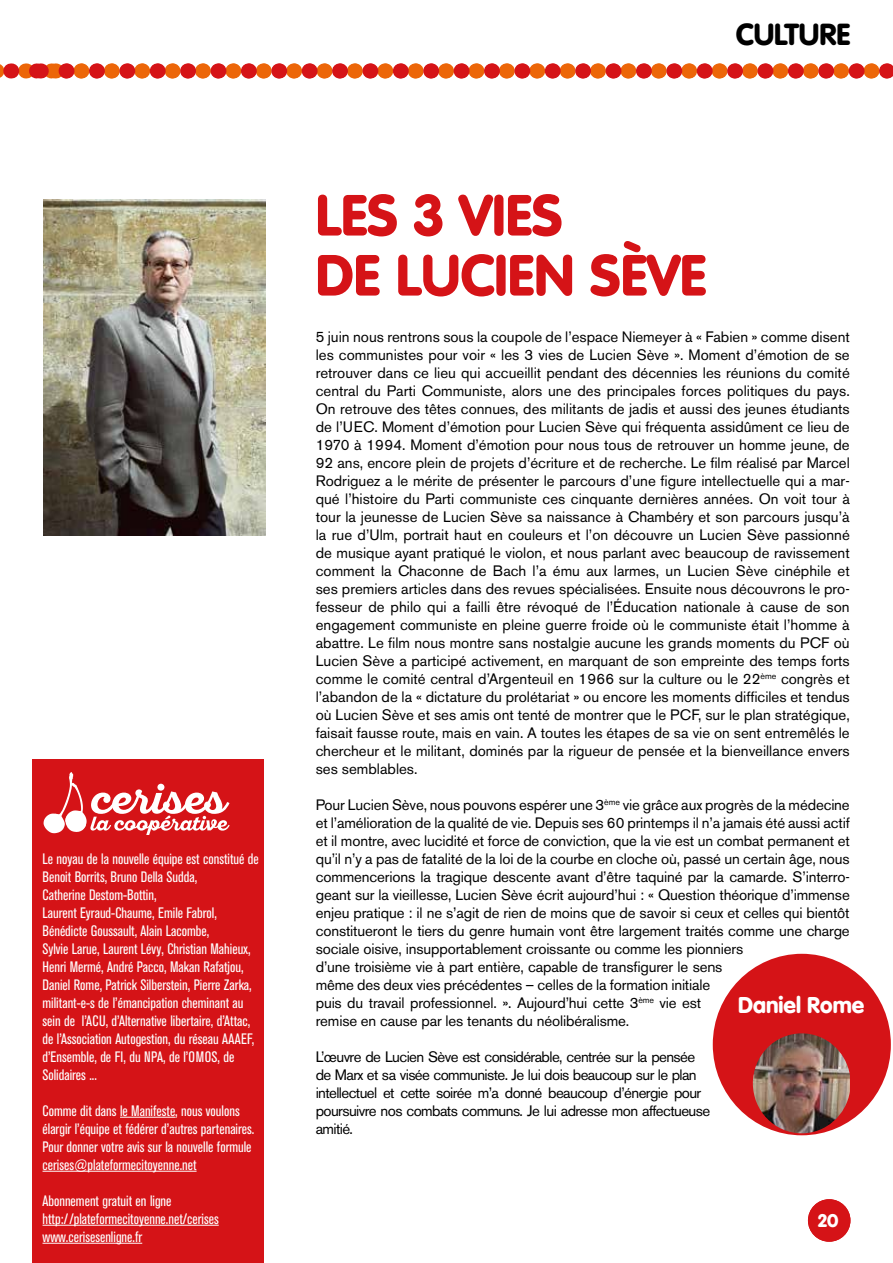
<style>
.page{position:relative;width:893px;height:1263px;background:#fff}
.page>*{position:absolute;margin:0;border:0;box-sizing:border-box;transform-origin:0 0}
.t1{font:900 57px/60px "VAG Rounded";color:#d51317}
.t2{font:900 30px "VAG Rounded";color:#000}
.t3{font:900 22.5px "VAG Rounded";color:#fff}
.t4{font:900 18px "VAG Rounded";color:#fff}
.t5{font:15px/18px "Akzidenz Grotesk BE";letter-spacing:-.01em;color:#000;text-align:justify}
.t6{font:condensed 15px/18px "Akzidenz Grotesk BE";color:#fff}
.t7{font:15px/18px "Akzidenz Grotesk BE";letter-spacing:-.04em;color:#000}
</style>
<div class="page">
<svg style="left:0;top:64px;width:1px;height:14px"></svg>
<svg style="left:26px;top:63px;width:867px;height:15px;background:#e55f3b"></svg>
<svg style="left:11px;top:63px;width:1px;height:15px"></svg>
<div style="left:808px;top:1199px;width:42px;height:43px;background:#d51317;border-radius:50%"></div>
<div style="left:32px;top:759px;width:232px;height:504px;background:#d51317"></div>
<hr style="left:120px;top:1117px;width:55px;height:1px;background:#fff">
<hr style="left:43px;top:1171px;width:154px;height:1px;background:#fff">
<hr style="left:43px;top:1225px;width:176px;height:1px;background:#fff">
<hr style="left:43px;top:1243px;width:99px;height:1px;background:#fff">
<svg style="left:44px;top:772px;width:186px;height:63px"></svg>
<div style="left:713px;top:954px;width:178px;height:181px;background:#d51317;border-radius:50%"></div>
<img style="left:753px;top:1033px;width:97px;height:100px">
<img style="left:44px;top:200px;width:221px;height:335px">
<h2 class="t2" style="left:736px;top:16px;width:116px">CULTURE</h2>
<p class="t6" style="left:43px;top:850px;width:218px">Le noyau de la nouvelle équipe est constitué de Benoit Borrits, Bruno Della Sudda,<br>Catherine Destom-Bottin,<br>Laurent Eyraud-Chaume, Emile Fabrol, Bénédicte Goussault, Alain Lacombe,<br>Sylvie Larue, Laurent Lévy, Christian Mahieux, Henri Mermé, André Pacco, Makan Rafatjou, Daniel Rome, Patrick Silberstein, Pierre Zarka, militant-e-s de l’émancipation cheminant au sein de l’ACU, d’Alternative libertaire, d’Attac, de l’Association Autogestion, du réseau AAAEF, d’Ensemble, de FI, du NPA, de l’OMOS, de Solidaires ...</p>
<p class="t6" style="left:43px;top:1102px;width:213px">Comme dit dans le Manifeste, nous voulons élargir l’équipe et fédérer d’autres partenaires.<br>Pour donner votre avis sur la nouvelle formule cerises@plateformecitoyenne.net</p>
<p class="t6" style="left:43px;top:1192px;width:178px">Abonnement gratuit en ligne http://plateformecitoyenne.net/cerises www.cerisesenligne.fr</p>
<h1 class="t1" style="left:316px;top:185px;width:392px">LES 3 VIES<br>DE LUCIEN SÈVE</h1>
<p class="t5" style="left:316px;top:328px;width:536px">5 juin nous rentrons sous la coupole de l’espace Niemeyer à « Fabien » comme disent les communistes pour voir « les 3 vies de Lucien Sève ». Moment d’émotion de se retrouver dans ce lieu qui accueillit pendant des décennies les réunions du comité central du Parti Communiste, alors une des principales forces politiques du pays.<br>On retrouve des têtes connues, des militants de jadis et aussi des jeunes étudiants de l’UEC. Moment d’émotion pour Lucien Sève qui fréquenta assidûment ce lieu de 1970 à 1994. Moment d’émotion pour nous tous de retrouver un homme jeune, de 92 ans, encore plein de projets d’écriture et de recherche. Le film réalisé par Marcel Rodriguez a le mérite de présenter le parcours d’une figure intellectuelle qui a mar&shy;qué l’histoire du Parti communiste ces cinquante dernières années. On voit tour à tour la jeunesse de Lucien Sève sa naissance à Chambéry et son parcours jusqu’à la rue d’Ulm, portrait haut en couleurs et l’on découvre un Lucien Sève passionné de musique ayant pratiqué le violon, et nous parlant avec beaucoup de ravissement comment la Chaconne de Bach l’a ému aux larmes, un Lucien Sève cinéphile et ses premiers articles dans des revues spécialisées. Ensuite nous découvrons le pro&shy;fesseur de philo qui a failli être révoqué de l’Éducation nationale à cause de son engagement communiste en pleine guerre froide où le communiste était l’homme à abattre. Le film nous montre sans nostalgie aucune les grands moments du PCF où Lucien Sève a participé activement, en marquant de son empreinte des temps forts comme le comité central d’Argenteuil en 1966 sur la culture ou le 22<sup>ème</sup> congrès et l’abandon de la « dictature du prolétariat » ou encore les moments difficiles et tendus où Lucien Sève et ses amis ont tenté de montrer que le PCF, sur le plan stratégique, faisait fausse route, mais en vain. A toutes les étapes de sa vie on sent entremêlés le chercheur et le militant, dominés par la rigueur de pensée et la bienveillance envers ses semblables.</p>
<p class="t5" style="left:316px;top:796px;width:536px;text-align:left">Pour Lucien Sève, nous pouvons espérer une 3<sup>ème</sup> vie grâce aux progrès de la médecine et l’amélioration de la qualité de vie. Depuis ses 60 printemps il n’a jamais été aussi actif et il montre, avec lucidité et force de conviction, que la vie est un combat permanent et qu’il n’y a pas de fatalité de la loi de la courbe en cloche où, passé un certain âge, nous commencerions la tragique descente avant d’être taquiné par la camarde. S’interro&shy;geant sur la vieillesse, Lucien Sève écrit aujourd’hui : « Question théorique d’immense enjeu pratique : il ne s’agit de rien de moins que de savoir si ceux et celles qui bientôt constitueront le tiers du genre humain vont être largement traités comme une charge sociale oisive, insupportablement croissante ou comme les pionniers<br>d’une troisième vie à part entière, capable de transfigurer le sens<br>même des deux vies précédentes – celles de la formation initiale<br>puis du travail professionnel. ». Aujourd’hui cette 3<sup>ème</sup> vie est<br>remise en cause par les tenants du néolibéralisme.</p>
<p class="t7" style="left:316px;top:1048px;width:396px">L’œuvre de Lucien Sève est considérable, centrée sur la pensée de Marx et sa visée communiste. Je lui dois beaucoup sur le plan intellectuel et cette soirée m’a donné beaucoup d’énergie pour poursuivre nos combats communs. Je lui adresse mon affectueuse amitié.</p>
<h3 class="t3" style="left:738px;top:992px;width:128px">Daniel Rome</h3>
<p class="t4" style="left:818px;top:1210px;width:22px">20</p>
</div>
